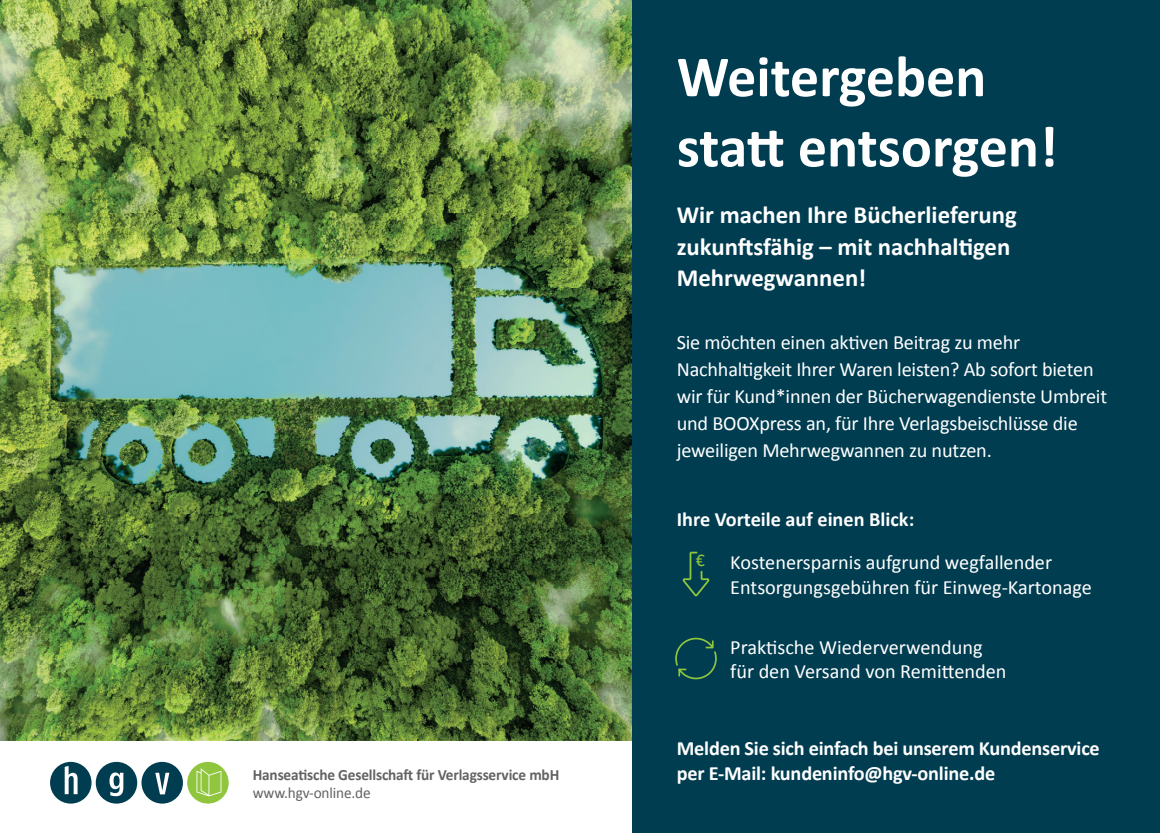
<style>
.page{position:relative;width:1160px;height:833px;background:#fff}
.page>*{position:absolute;margin:0;border:0;box-sizing:border-box;transform-origin:0 0}
.t1{font:700 58.5px/70.2px "Calibri";color:#fff}
.t2{font:700 24.75px/31.5px "Calibri";color:#fff}
.t3{font:20.25px/27px "Calibri";letter-spacing:-.01em;color:#fff}
.t4{font:700 20.25px "Calibri";letter-spacing:-.01em;color:#fff}
.t5{font:18px "Calibri";color:#8fc63e}
.t6{font:700 15.75px "Calibri";letter-spacing:-.01em;color:#636366}
.t7{font:15.75px "Calibri";letter-spacing:-.01em;color:#636366}
</style>
<div class="page">
<img style="left:0;top:0;width:632px;height:740px">
<div style="left:632px;top:0;width:528px;height:833px;background:#003d51"></div>
<svg style="left:675px;top:637px;width:42px;height:43px"></svg>
<div style="left:187px;top:761px;width:42px;height:42px;background:#8fc63e;border-radius:50%"></div>
<div style="left:96px;top:761px;width:41px;height:42px;background:#003d51;border-radius:50%"></div>
<svg style="left:109px;top:772px;width:14px;height:24px"></svg>
<div style="left:141px;top:761px;width:42px;height:42px;background:#003d51;border-radius:50%"></div>
<svg style="left:155px;top:772px;width:14px;height:22px"></svg>
<div style="left:50px;top:761px;width:42px;height:42px;background:#003d51;border-radius:50%"></div>
<svg style="left:65px;top:766px;width:13px;height:28px"></svg>
<svg style="left:196px;top:768px;width:25px;height:28px"></svg>
<svg style="left:682px;top:551px;width:27px;height:45px"></svg>
<svg style="left:0;top:0;width:7px;height:9px"></svg>
<h1 class="t1" style="left:677px;top:40px;width:383px">Weitergeben statt entsorgen!</h1>
<p class="t2" style="left:677px;top:198px;width:342px">Wir machen Ihre Bücherlieferung zukunftsfähig – mit nachhaltigen<br>Mehrwegwannen!</p>
<p class="t3" style="left:677px;top:328px;width:432px">Sie möchten einen aktiven Beitrag zu mehr Nachhaltigkeit Ihrer Waren leisten? Ab sofort bieten wir für Kund*innen der Bücherwagendienste Umbreit und BOOXpress an, für Ihre Verlagsbeischlüsse die jeweiligen Mehrwegwannen zu nutzen.</p>
<p class="t4" style="left:677px;top:504px;width:239px">Ihre Vorteile auf einen Blick:</p>
<p class="t5" style="left:696px;top:547px;width:11px">€</p>
<p class="t3" style="left:730px;top:549px;width:363px;line-height:24.8px">Kostenersparnis aufgrund wegfallender<br>Entsorgungsgebühren für Einweg-Kartonage</p>
<p class="t3" style="left:730px;top:634px;width:278px;line-height:24.8px">Praktische Wiederverwendung für den Versand von Remittenden</p>
<p class="t4" style="left:677px;top:733px;width:424px">Melden Sie sich einfach bei unserem Kundenservice</p>
<p class="t6" style="left:253px;top:763px;width:308px">Hanseatische Gesellschaft für Verlagsservice mbH</p>
<p class="t4" style="left:677px;top:758px;width:320px">per E-Mail: kundeninfo@hgv-online.de</p>
<p class="t7" style="left:253px;top:781px;width:119px">www.hgv-online.de</p>
</div>
